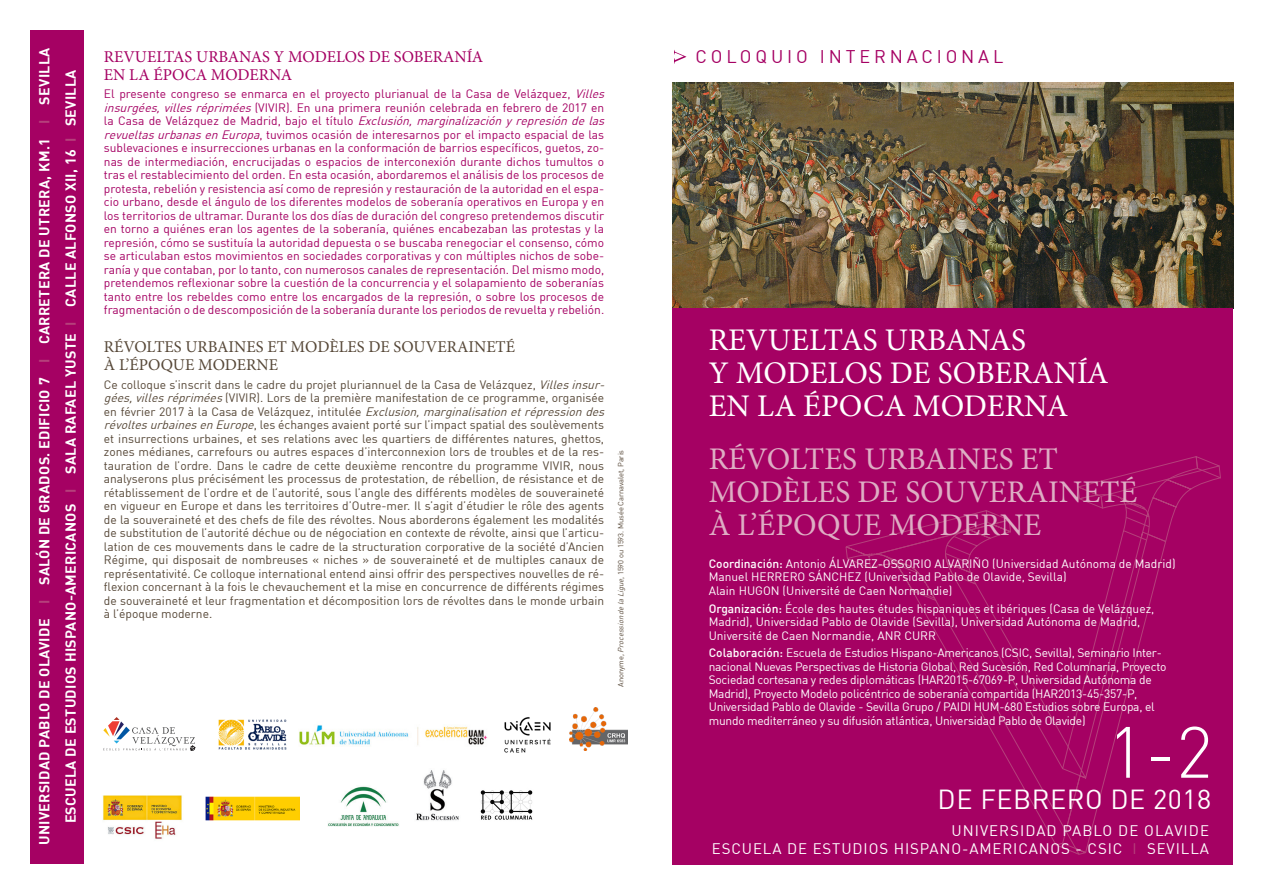
<style>
.page{position:relative;width:1263px;height:893px;background:#fff}
.page>*{position:absolute;margin:0;border:0;box-sizing:border-box;transform-origin:0 0}
.Fecha{font:300 71.4px "DIN";color:#fff}
.t1{font:31.5px/33px "Minion Pro";color:#deaec4}
.t2{font:31.5px/33px "Minion Pro";color:#fff}
.Fecha-2{font:27px "DIN";letter-spacing:.02em;color:#fff}
.Encabezamiento{font:18px "DIN";letter-spacing:.215em;color:#a50163}
.t3{font:16.5px/18px "Minion Pro";color:#564737}
.t4{font:16.5px/18px "Minion Pro";color:#a50163}
.Fecha-3{font:15px "DIN";letter-spacing:.06em;color:#fff}
.Fecha-4{font:700 14.25px/26.5px "DIN";letter-spacing:.02em;color:#fff;text-align:center}
.Apertura{font:12px/13.5px "DIN";color:#564737;text-align:justify}
.Apertura-2{font:12px/13.5px "DIN";color:#a50163;text-align:justify}
.t5{font:12px/13.5px "DIN";letter-spacing:-.02em;color:#fff}
.t6{font:12px/13.5px "DIN";color:#fff}
.Pie_de_foto{font:7.5px "DIN";letter-spacing:-.01em;color:#564737}
.s1{color:#b5407b}
.s2{font-style:italic}
.s3{font-weight:500}
</style>
<div class="page">
<img style="left:672px;top:82px;width:561px;height:226px">
<div style="left:672px;top:308px;width:561px;height:557px;background:#a50163"></div>
<svg style="left:1080px;top:585px;width:75px;height:270px"></svg>
<svg style="left:1058px;top:699px;width:22px;height:156px"></svg>
<svg style="left:909px;top:585px;width:157px;height:261px"></svg>
<svg style="left:845px;top:456px;width:376px;height:129px"></svg>
<div style="left:30px;top:30px;width:53px;height:833px;background:#a50163"></div>
<svg style="left:674px;top:50px;width:12px;height:14px"></svg>
<svg style="left:103px;top:717px;width:92px;height:34px"></svg>
<img style="left:218px;top:719px;width:69px;height:31px">
<img style="left:299px;top:725px;width:189px;height:21px">
<img style="left:504px;top:717px;width:47px;height:36px">
<img style="left:570px;top:707px;width:58px;height:43px">
<img style="left:103px;top:795px;width:79px;height:44px">
<img style="left:328px;top:786px;width:71px;height:41px">
<img style="left:206px;top:796px;width:94px;height:24px">
<img style="left:416px;top:770px;width:43px;height:51px">
<img style="left:480px;top:790px;width:53px;height:30px">
<p class="Fecha-4" style="left:30px;top:845px;width:799px;rotate:-90deg">UNIVERSIDAD PABLO DE OLAVIDE <span class="s1">I</span> SALÓN DE GRADOS. EDIFICIO 7 <span class="s1">I</span> CARRETERA DE UTRERA, KM.1 <span class="s1">I</span> SEVILLA<br>ESCUELA DE ESTUDIOS HISPANO-AMERICANOS <span class="s1">I</span> SALA RAFAEL YUSTE <span class="s1">I</span> CALLE ALFONSO XII, 16 <span class="s1">I</span> SEVILLA</p>
<p class="t4" style="left:104px;top:47px;width:381px">REVUELTAS URBANAS Y MODELOS DE SOBERANÍA<br>EN LA ÉPOCA MODERNA</p>
<p class="Apertura-2" style="left:104px;top:87px;width:502px">El presente congreso se enmarca en el proyecto plurianual de la Casa de Velázquez, <span class="s2">Villes insurgées, villes réprimées</span> (VIVIR). En una primera reunión celebrada en febrero de 2017 en la Casa de Velázquez de Madrid, bajo el título <span class="s2">Exclusión, marginalización y represión de las revueltas urbanas en Europa</span>, tuvimos ocasión de interesarnos por el impacto espacial de las sublevaciones e insurrecciones urbanas en la conformación de barrios específicos, guetos, zo&shy;nas de intermediación, encrucijadas o espacios de interconexión durante dichos tumultos o tras el restablecimiento del orden. En esta ocasión, abordaremos el análisis de los procesos de protesta, rebelión y resistencia así como de represión y restauración de la autoridad en el espa&shy;cio urbano, desde el ángulo de los diferentes modelos de soberanía operativos en Europa y en los territorios de ultramar. Durante los dos días de duración del congreso pretendemos discutir en torno a quiénes eran los agentes de la soberanía, quiénes encabezaban las protestas y la represión, cómo se sustituía la autoridad depuesta o se buscaba renegociar el consenso, cómo se articulaban estos movimientos en sociedades corporativas y con múltiples nichos de sobe&shy;ranía y que contaban, por lo tanto, con numerosos canales de representación. Del mismo modo, pretendemos reflexionar sobre la cuestión de la concurrencia y el solapamiento de soberanías tanto entre los rebeldes como entre los encargados de la represión, o sobre los procesos de fragmentación o de descomposición de la soberanía durante los periodos de revuelta y rebelión.</p>
<p class="t3" style="left:104px;top:338px;width:413px">RÉVOLTES URBAINES ET MODÈLES DE SOUVERAINETÉ<br>À L’ÉPOQUE MODERNE</p>
<p class="Apertura" style="left:104px;top:377px;width:502px">Ce colloque s’inscrit dans le cadre du projet pluriannuel de la Casa de Velázquez, <span class="s2">Villes insur&shy;gées, villes réprimées</span> (VIVIR). Lors de la première manifestation de ce programme, organisée en février 2017 à la Casa de Velázquez, intitulée <span class="s2">Exclusion, marginalisation et répression des révoltes urbaines en Europe</span>, les échanges avaient porté sur l’impact spatial des soulèvements et insurrections urbaines, et ses relations avec les quartiers de différentes natures, ghettos, zones médianes, carrefours ou autres espaces d’interconnexion lors de troubles et de la res&shy;tauration de l’ordre. Dans le cadre de cette deuxième rencontre du programme VIVIR, nous analyserons plus précisément les processus de protestation, de rébellion, de résistance et de rétablissement de l’ordre et de l’autorité, sous l’angle des différents modèles de souveraineté en vigueur en Europe et dans les territoires d’Outre-mer. Il s’agit d’étudier le rôle des agents de la souveraineté et des chefs de file des révoltes. Nous aborderons également les modalités de substitution de l’autorité déchue ou de négociation en contexte de révolte, ainsi que l’articu&shy;lation de ces mouvements dans le cadre de la structuration corporative de la société d’Ancien Régime, qui disposait de nombreuses « niches » de souveraineté et de multiples canaux de représentativité. Ce colloque international entend ainsi offrir des perspectives nouvelles de ré&shy;flexion concernant à la fois le chevauchement et la mise en concurrence de différents régimes de souveraineté et leur fragmentation et décomposition lors de révoltes dans le monde urbain à l’époque moderne.</p>
<p class="Pie_de_foto" style="left:616px;top:687px;width:238px;rotate:-90deg">Anonyme<span class="s2">, Procession de la Ligue</span>, 1590 ou 1593. Musée Carnavalet, Paris</p>
<p class="Encabezamiento" style="left:695px;top:46px;width:309px">COLOQUIO INTERNACIONAL</p>
<p class="t2" style="left:709px;top:324px;width:401px">REVUELTAS URBANAS<br>Y MODELOS DE SOBERANÍA<br>EN LA ÉPOCA MODERNA</p>
<p class="t1" style="left:709px;top:443px;width:430px">RÉVOLTES URBAINES ET<br>MODÈLES DE SOUVERAINETÉ<br>À L’ÉPOQUE MODERNE</p>
<p class="t6" style="left:709px;top:556px;width:468px"><span class="s3">Coordinación:</span> Antonio ÁLVAREZ-OSSORIO ALVARIÑO (Universidad Autónoma de Madrid)<br>Manuel HERRERO SÁNCHEZ (Universidad Pablo de Olavide, Sevilla)<br>Alain HUGON (Université de Caen Normandie)</p>
<p class="t6" style="left:709px;top:601px;width:447px"><span class="s3">Organización:</span> École des hautes études hispaniques et ibériques (Casa de Velázquez,<br>Madrid), Universidad Pablo de Olavide (Sevilla), Universidad Autónoma de Madrid,<br>Université de Caen Normandie, ANR CURR</p>
<p class="t5" style="left:709px;top:646px;width:459px"><span class="s3">Colaboración:</span> Escuela de Estudios Hispano-Americanos (CSIC, Sevilla), Seminario Inter&shy;nacional Nuevas Perspectivas de Historia Global, Red Sucesión, Red Columnaria, Proyecto Sociedad cortesana y redes diplomáticas (HAR2015-67069-P, Universidad Autónoma de Madrid), Proyecto Modelo policéntrico de soberanía compartida (HAR2013-45-357-P, Universidad Pablo de Olavide - Sevilla Grupo / PAIDI HUM-680 Estudios sobre Europa, el mundo mediterráneo y su difusión atlántica, Universidad Pablo de Olavide)</p>
<p class="Fecha" style="left:1107px;top:708px;width:107px">1-2</p>
<p class="Fecha-2" style="left:938px;top:783px;width:275px">DE FEBRERO DE 2018</p>
<p class="Fecha-3" style="left:951px;top:821px;width:259px">UNIVERSIDAD PABLO DE OLAVIDE</p>
<p class="Fecha-3" style="left:712px;top:839px;width:499px">ESCUELA DE ESTUDIOS HISPANO-AMERICANOS - CSIC <span class="s1">I</span> SEVILLA</p>
</div>
